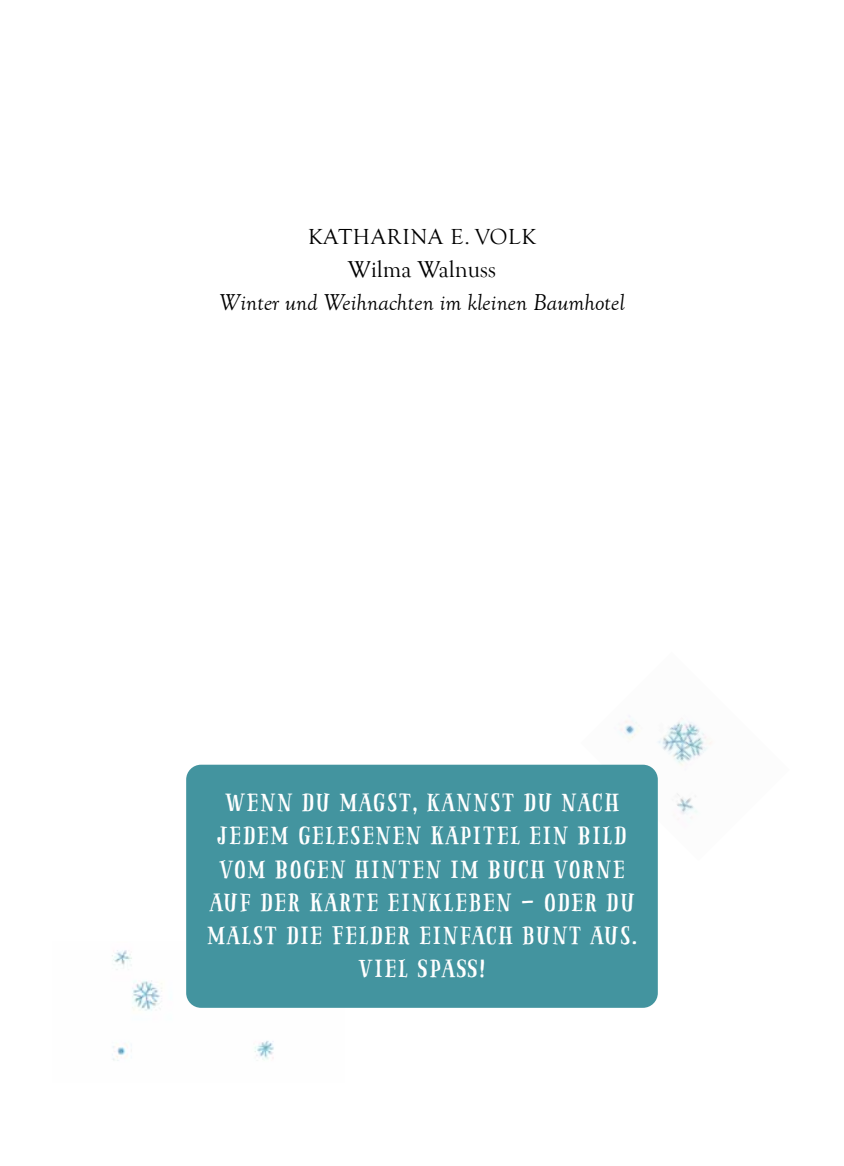
<style>
.page{position:relative;width:844px;height:1166px;background:#fff}
.page>*{position:absolute;margin:0;border:0;box-sizing:border-box;transform-origin:0 0}
.t1{font:24.5px/33.2px "Pinto NO 03";letter-spacing:.05em;color:#fff;text-align:center}
.t2{font:italic 23.62px "Goudy Old Style T";color:#000}
.t3{font:23.62px "Goudy Old Style T";color:#000}
.t4{font:22.4px "Goudy Old Style T";letter-spacing:.04em;color:#000}
</style>
<div class="page">
<img style="left:580px;top:716px;width:132px;height:145px">
<img style="left:112px;top:950px;width:162px;height:111px">
<div style="left:186px;top:765px;width:471px;height:243px;background:#43949f;border-radius:15px"></div>
<p class="t4" style="left:308px;top:224px;width:229px">KATHARINA E. VOLK</p>
<p class="t3" style="left:348px;top:256px;width:150px">Wilma Walnuss</p>
<p class="t2" style="left:219px;top:290px;width:407px">Winter und Weihnachten im kleinen Baumhotel</p>
<p class="t1" style="left:207px;top:786px;width:432px">WENN DU MAGST, KANNST DU NACH<br>JEDEM GELESENEN KAPITEL EIN BILD<br>VOM BOGEN HINTEN IM BUCH VORNE<br>AUF DER KARTE EINKLEBEN – ODER DU<br>MALST DIE FELDER EINFACH BUNT AUS.<br>VIEL SPAß!</p>
</div>
